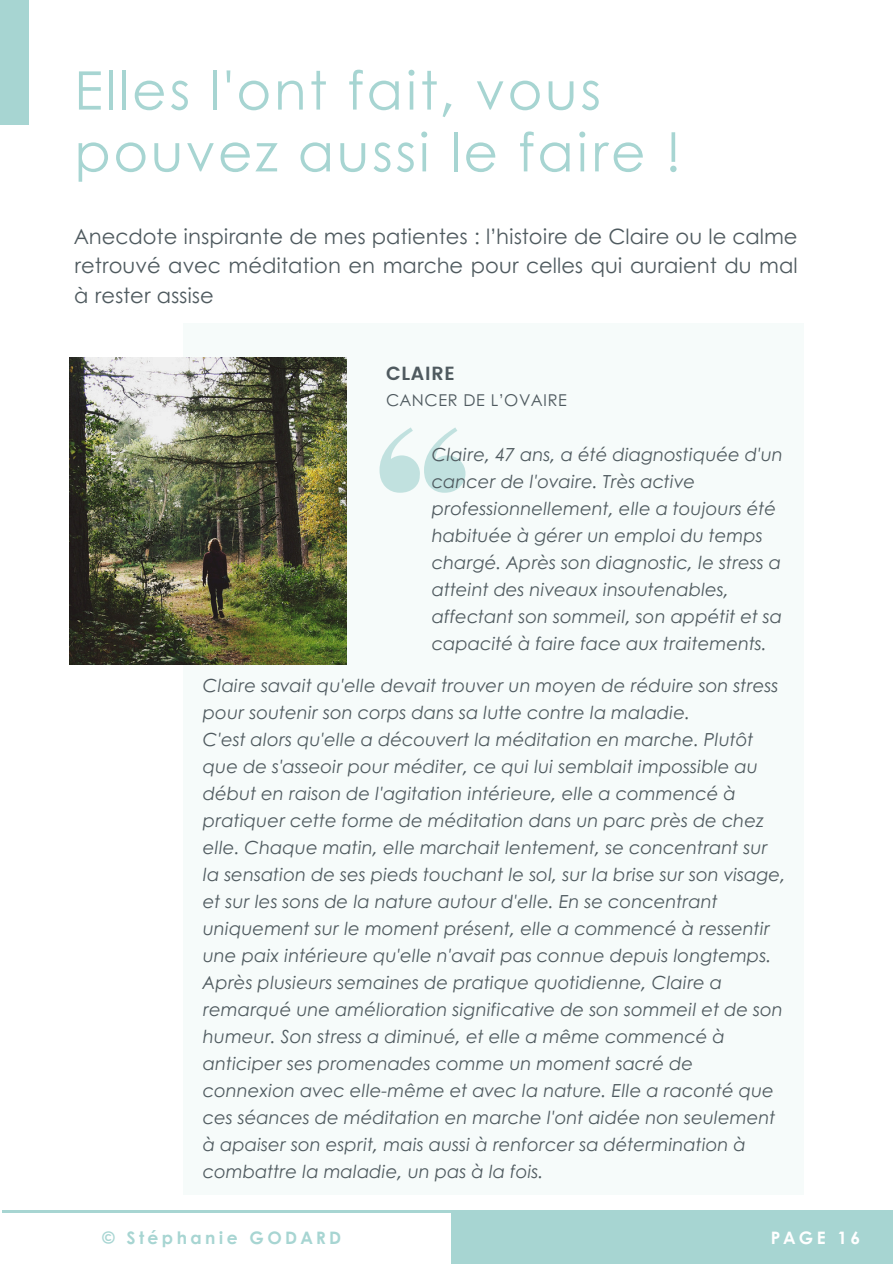
<style>
.page{position:relative;width:893px;height:1264px;background:#fff}
.page>*{position:absolute;margin:0;border:0;box-sizing:border-box;transform-origin:0 0}
.t1{font:53.1px/61.8px "Century Gothic";letter-spacing:.05em;color:#a7d5d2}
.t2{font:21px/29.2px "Century Gothic";color:#4f5a5f;text-align:justify}
.t3{font:600 19.05px "Poppins";letter-spacing:.04em;color:#4f5a5f}
.t4{font:italic 18px/27px "Century Gothic";color:#4f5a5f}
.t5{font:700 17.1px "Century Gothic";letter-spacing:.2em;color:#a7d5d2}
.t6{font:700 17.1px "Century Gothic";letter-spacing:.2em;color:#fff}
.t7{font:16.35px "Century Gothic";letter-spacing:.04em;color:#4f5a5f}
</style>
<div class="page">
<div style="left:451px;top:1211px;width:441px;height:52px;background:#a7d5d2"></div>
<hr style="left:2px;top:1210px;width:890px;height:2px;background:#a7d5d2">
<div style="left:0;top:0;width:29px;height:124px;background:#a7d5d2"></div>
<div style="left:184px;top:323px;width:620px;height:871px;background:#f2f9f8"></div>
<svg style="left:379px;top:427px;width:86px;height:65px"></svg>
<img style="left:69px;top:357px;width:277px;height:307px">
<h3 class="t1" style="left:74px;top:57px;width:608px">Elles l'ont fait, vous pouvez aussi le faire !</h3>
<p class="t2" style="left:74px;top:221px;width:724px">Anecdote inspirante de mes patientes : l’histoire de Claire ou le calme retrouvé avec méditation en marche pour celles qui auraient du mal à rester assise</p>
<h2 class="t3" style="left:386px;top:362px;width:70px">CLAIRE</h2>
<h5 class="t7" style="left:386px;top:388px;width:182px">CANCER DE L’OVAIRE</h5>
<p class="t4" style="left:431px;top:440px;width:352px">Claire, 47 ans, a été diagnostiquée d'un cancer de l'ovaire. Très active professionnellement, elle a toujours été habituée à gérer un emploi du temps chargé. Après son diagnostic, le stress a atteint des niveaux insoutenables, affectant son sommeil, son appétit et sa capacité à faire face aux traitements.</p>
<p class="t4" style="left:202px;top:671px;width:577px">Claire savait qu'elle devait trouver un moyen de réduire son stress pour soutenir son corps dans sa lutte contre la maladie.</p>
<p class="t4" style="left:202px;top:725px;width:584px">C'est alors qu'elle a découvert la méditation en marche. Plutôt que de s'asseoir pour méditer, ce qui lui semblait impossible au début en raison de l'agitation intérieure, elle a commencé à pratiquer cette forme de méditation dans un parc près de chez elle. Chaque matin, elle marchait lentement, se concentrant sur la sensation de ses pieds touchant le sol, sur la brise sur son visage, et sur les sons de la nature autour d'elle. En se concentrant uniquement sur le moment présent, elle a commencé à ressentir une paix intérieure qu'elle n'avait pas connue depuis longtemps.</p>
<h4 class="t4" style="left:202px;top:968px;width:581px">Après plusieurs semaines de pratique quotidienne, Claire a remarqué une amélioration significative de son sommeil et de son humeur. Son stress a diminué, et elle a même commencé à anticiper ses promenades comme un moment sacré de connexion avec elle-même et avec la nature. Elle a raconté que ces séances de méditation en marche l'ont aidée non seulement à apaiser son esprit, mais aussi à renforcer sa détermination à combattre la maladie, un pas à la fois.</h4>
<p class="t5" style="left:102px;top:1224px;width:240px">© Stéphanie GODARD</p>
<h1 class="t6" style="left:770px;top:1224px;width:91px">PAGE 16</h1>
</div>
